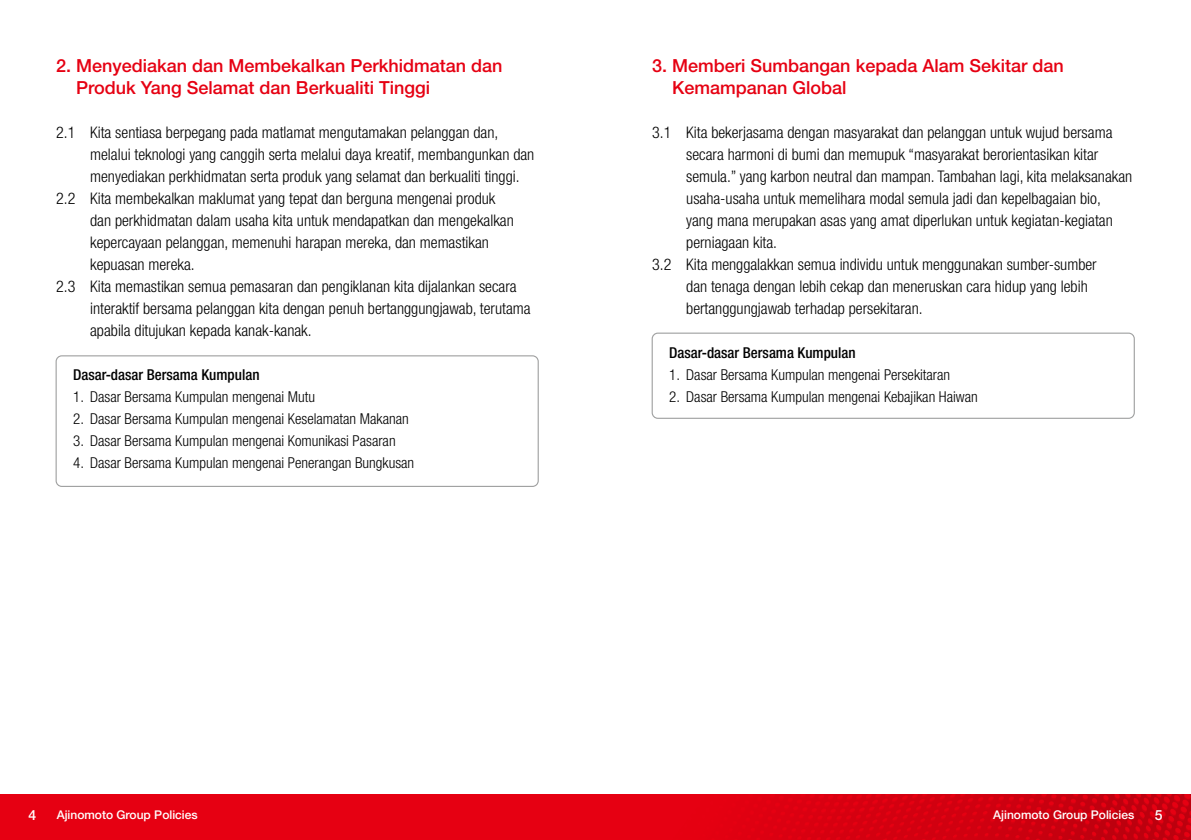
<style>
.page{position:relative;width:1191px;height:840px;background:#fff}
.page>*{position:absolute;margin:0;border:0;box-sizing:border-box;transform-origin:0 0}
.t1{font:500 18px/22px "Helvetica Neue LT Std";color:#e60012}
.t2{font:300 condensed 16px "Helvetica Neue LT Std";color:#000}
.t3{font:300 condensed 15px "Helvetica Neue LT Std";color:#000}
.t4{font:500 condensed 15px "Helvetica Neue LT Std";color:#000}
.t5{font:500 14px "Helvetica Neue LT Std";color:#fff}
.t6{font:500 12px "Helvetica Neue LT Std";color:#fff}
</style>
<div class="page">
<div style="left:0;top:794px;width:1191px;height:45px;background:#e60012"></div>
<img style="left:766px;top:794px;width:425px;height:45px">
<div style="left:56px;top:355px;width:483px;height:131px;border:1px solid #9fa0a0;border-radius:6px"></div>
<div style="left:651px;top:332px;width:483px;height:86px;border:1px solid #9fa0a0;border-radius:6px"></div>
<p class="t1" style="left:76px;top:54px;width:428px;text-indent:-20px">2. Menyediakan dan Membekalkan Perkhidmatan dan<br>Produk Yang Selamat dan Berkualiti Tinggi</p>
<p class="t2" style="left:56px;top:123px;width:444px">2.1 Kita sentiasa berpegang pada matlamat mengutamakan pelanggan dan,</p>
<p class="t2" style="left:90px;top:145px;width:446px">melalui teknologi yang canggih serta melalui daya kreatif, membangunkan dan</p>
<p class="t2" style="left:90px;top:167px;width:431px">menyediakan perkhidmatan serta produk yang selamat dan berkualiti tinggi.</p>
<p class="t2" style="left:56px;top:189px;width:441px">2.2 Kita membekalkan maklumat yang tepat dan berguna mengenai produk</p>
<p class="t2" style="left:90px;top:211px;width:425px">dan perkhidmatan dalam usaha kita untuk mendapatkan dan mengekalkan</p>
<p class="t2" style="left:90px;top:233px;width:400px">kepercayaan pelanggan, memenuhi harapan mereka, dan memastikan</p>
<p class="t2" style="left:90px;top:255px;width:106px">kepuasan mereka.</p>
<p class="t2" style="left:56px;top:277px;width:462px">2.3 Kita memastikan semua pemasaran dan pengiklanan kita dijalankan secara</p>
<p class="t2" style="left:90px;top:299px;width:442px">interaktif bersama pelanggan kita dengan penuh bertanggungjawab, terutama</p>
<p class="t2" style="left:90px;top:321px;width:223px">apabila ditujukan kepada kanak-kanak.</p>
<p class="t4" style="left:73px;top:365px;width:188px">Dasar-dasar Bersama Kumpulan</p>
<p class="t3" style="left:73px;top:388px;width:243px">1. Dasar Bersama Kumpulan mengenai Mutu</p>
<p class="t3" style="left:73px;top:410px;width:337px">2. Dasar Bersama Kumpulan mengenai Keselamatan Makanan</p>
<p class="t3" style="left:73px;top:432px;width:324px">3. Dasar Bersama Kumpulan mengenai Komunikasi Pasaran</p>
<p class="t3" style="left:73px;top:454px;width:342px">4. Dasar Bersama Kumpulan mengenai Penerangan Bungkusan</p>
<p class="t1" style="left:672px;top:54px;width:393px;text-indent:-20px">3. Memberi Sumbangan kepada Alam Sekitar dan<br>Kemampanan Global</p>
<p class="t2" style="left:652px;top:123px;width:462px">3.1 Kita bekerjasama dengan masyarakat dan pelanggan untuk wujud bersama</p>
<p class="t2" style="left:686px;top:145px;width:413px">secara harmoni di bumi dan memupuk “masyarakat berorientasikan kitar</p>
<p class="t2" style="left:686px;top:167px;width:447px">semula.” yang karbon neutral dan mampan. Tambahan lagi, kita melaksanakan</p>
<p class="t2" style="left:686px;top:189px;width:416px">usaha-usaha untuk memelihara modal semula jadi dan kepelbagaian bio,</p>
<p class="t2" style="left:686px;top:211px;width:428px">yang mana merupakan asas yang amat diperlukan untuk kegiatan-kegiatan</p>
<p class="t2" style="left:686px;top:233px;width:92px">perniagaan kita.</p>
<p class="t2" style="left:652px;top:255px;width:446px">3.2 Kita menggalakkan semua individu untuk menggunakan sumber-sumber</p>
<p class="t2" style="left:686px;top:277px;width:403px">dan tenaga dengan lebih cekap dan meneruskan cara hidup yang lebih</p>
<p class="t2" style="left:686px;top:299px;width:238px">bertanggungjawab terhadap persekitaran.</p>
<p class="t4" style="left:669px;top:343px;width:188px">Dasar-dasar Bersama Kumpulan</p>
<p class="t3" style="left:669px;top:366px;width:282px">1. Dasar Bersama Kumpulan mengenai Persekitaran</p>
<p class="t3" style="left:669px;top:388px;width:310px">2. Dasar Bersama Kumpulan mengenai Kebajikan Haiwan</p>
<p class="t5" style="left:28px;top:806px;width:9px">4</p>
<p class="t6" style="left:57px;top:806px;width:142px">Ajinomoto Group Policies</p>
<p class="t6" style="left:993px;top:806px;width:142px">Ajinomoto Group Policies</p>
<p class="t5" style="left:1154px;top:806px;width:9px">5</p>
</div>
